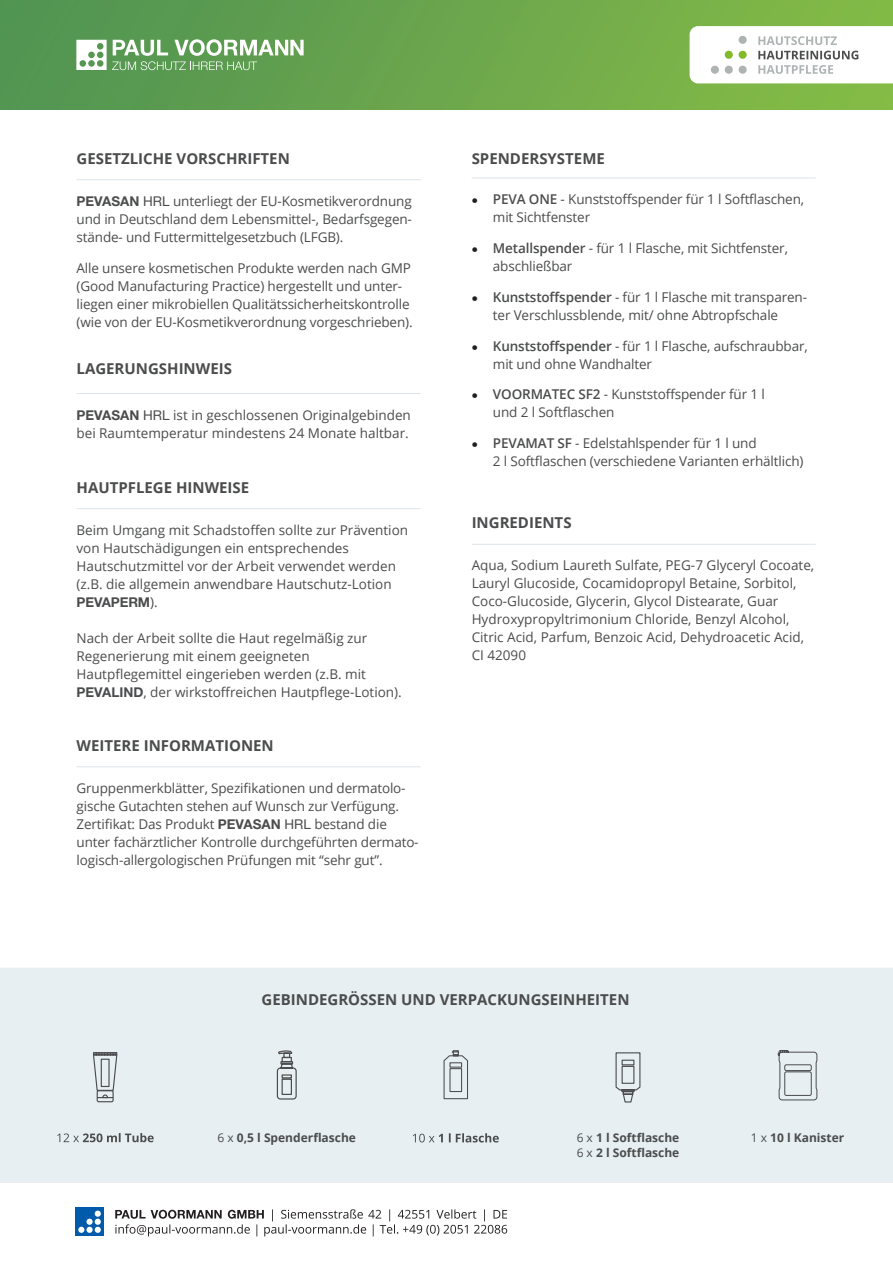
<style>
.page{position:relative;width:893px;height:1263px;background:#fff}
.page>*{position:absolute;margin:0;border:0;box-sizing:border-box;transform-origin:0 0}
.t1{font:700 15px "Open Sans";color:#4b4c4d}
.Listen_mit_Punkt{font:13.5px/18px "Open Sans";letter-spacing:-.01em;color:#4b4c4d}
.t2{font:700 12px "Open Sans";color:#4b4c4d}
.s1{font-family:"Helvetica Neue LT Std";font-weight:700}
.s2{font-family:"Helvetica Neue LT Std"}
.s3{font-family:"Entypo";color:#231f20}
.s4{font-weight:600}
.s5{font-weight:400}
</style>
<div class="page">
<svg style="left:0;top:1182px;width:893px;height:55px"></svg>
<div style="left:0;top:968px;width:893px;height:214px;background:#e7eff3"></div>
<img style="left:0;top:0;width:893px;height:110px">
<hr style="left:77px;top:179px;width:344px;height:1px;background:#dde3e8">
<hr style="left:77px;top:393px;width:344px;height:1px;background:#dde3e8">
<hr style="left:472px;top:178px;width:344px;height:1px;background:#dde3e8">
<hr style="left:77px;top:766px;width:344px;height:1px;background:#dde3e8">
<hr style="left:77px;top:508px;width:344px;height:1px;background:#dde3e8">
<hr style="left:472px;top:544px;width:344px;height:1px;background:#dde3e8">
<div style="left:75px;top:1207px;width:29px;height:29px;background:#015aaa"></div>
<div style="left:86px;top:1227px;width:7px;height:6px;background:#fff;border-radius:50%"></div>
<svg style="left:78px;top:1227px;width:6px;height:6px"></svg>
<svg style="left:95px;top:1219px;width:6px;height:14px"></svg>
<div style="left:86px;top:1219px;width:7px;height:6px;background:#fff;border-radius:50%"></div>
<div style="left:95px;top:1210px;width:6px;height:7px;background:#fff;border-radius:50%"></div>
<svg style="left:115px;top:1209px;width:392px;height:27px"></svg>
<svg style="left:76px;top:39px;width:228px;height:31px"></svg>
<svg style="left:690px;top:26px;width:203px;height:57px"></svg>
<svg style="left:413px;top:1133px;width:86px;height:9px"></svg>
<svg style="left:615px;top:1052px;width:26px;height:51px"></svg>
<svg style="left:443px;top:1049px;width:26px;height:51px"></svg>
<svg style="left:276px;top:1049px;width:21px;height:51px"></svg>
<svg style="left:777px;top:1050px;width:41px;height:51px;background:#ccd3d7"></svg>
<svg style="left:57px;top:1133px;width:97px;height:9px"></svg>
<div style="left:97px;top:1090px;width:17px;height:12px;border:1px solid #4b4c4d;border-radius:2px"></div>
<svg style="left:92px;top:1051px;width:26px;height:48px"></svg>
<p class="t1" style="left:77px;top:148px;width:215px">GESETZLICHE VORSCHRIFTEN</p>
<p class="Listen_mit_Punkt" style="left:77px;top:192px;width:337px;text-align:justify"><span class="s1">PEVASAN</span> <span class="s2">HRL</span> unterliegt der EU-Kosmetikverordnung und in Deutschland dem Lebensmittel-, Bedarfsgegen&shy;stände- und Futtermittelgesetzbuch (LFGB).</p>
<p class="Listen_mit_Punkt" style="left:77px;top:259px;width:338px">Alle unsere kosmetischen Produkte werden nach GMP (Good Manufacturing Practice) hergestellt und unter&shy;liegen einer mikrobiellen Qualitätssicherheitskontrolle (wie von der EU-Kosmetikverordnung vorgeschrieben).</p>
<p class="t1" style="left:77px;top:358px;width:157px">LAGERUNGSHINWEIS</p>
<p class="Listen_mit_Punkt" style="left:77px;top:406px;width:336px"><span class="s1">PEVASAN</span> <span class="s2">HRL</span> ist in geschlossenen Originalgebinden</p>
<p class="Listen_mit_Punkt" style="left:77px;top:424px;width:334px">bei Raumtemperatur mindestens 24 Monate haltbar.</p>
<p class="t1" style="left:77px;top:477px;width:174px">HAUTPFLEGE HINWEISE</p>
<p class="Listen_mit_Punkt" style="left:77px;top:521px;width:333px">Beim Umgang mit Schadstoffen sollte zur Prävention von Hautschädigungen ein entsprechendes Hautschutzmittel vor der Arbeit verwendet werden (z.B. die allgemein anwendbare Hautschutz-Lotion <span class="s1">PEVAPERM</span>).</p>
<p class="Listen_mit_Punkt" style="left:77px;top:629px;width:292px">Nach der Arbeit sollte die Haut regelmäßig zur</p>
<p class="Listen_mit_Punkt" style="left:77px;top:647px;width:235px">Regenerierung mit einem geeigneten</p>
<p class="Listen_mit_Punkt" style="left:77px;top:665px;width:291px">Hautpflegemittel eingerieben werden (z.B. mit</p>
<p class="Listen_mit_Punkt" style="left:77px;top:683px;width:327px"><span class="s1">PEVALIND</span>, der wirkstoffreichen Hautpflege-Lotion).</p>
<p class="t1" style="left:77px;top:734px;width:199px">WEITERE INFORMATIONEN</p>
<p class="Listen_mit_Punkt" style="left:77px;top:778px;width:344px">Gruppenmerkblätter, Spezifikationen und dermatolo&shy;gische Gutachten stehen auf Wunsch zur Verfügung.<br>Zertifikat: Das Produkt <span class="s1">PEVASAN</span> <span class="s2">HRL</span> bestand die unter fachärztlicher Kontrolle durchgeführten dermato&shy;logisch-allergologischen Prüfungen mit “sehr gut”.</p>
<p class="t1" style="left:472px;top:148px;width:135px">SPENDERSYSTEME</p>
<p class="Listen_mit_Punkt" style="left:493px;top:190px;width:313px;text-indent:-21px"><span class="s3">}</span> <span class="s4">PEVA ONE</span> - Kunststoffspender für 1 l Softflaschen, mit Sichtfenster</p>
<p class="Listen_mit_Punkt" style="left:493px;top:239px;width:297px;text-indent:-21px"><span class="s3">}</span> <span class="s4">Metallspender</span> - für 1 l Flasche, mit Sichtfenster, abschließbar</p>
<p class="Listen_mit_Punkt" style="left:472px;top:288px;width:337px;text-align:center"><span class="s3">}</span> <span class="s4">Kunststoffspender</span> - für 1 l Flasche mit transparen&shy;ter Verschlussblende, mit/ ohne Abtropfschale</p>
<p class="Listen_mit_Punkt" style="left:493px;top:336px;width:316px;text-indent:-21px"><span class="s3">}</span> <span class="s4">Kunststoffspender</span> - für 1 l Flasche, aufschraubbar, mit und ohne Wandhalter</p>
<p class="Listen_mit_Punkt" style="left:493px;top:385px;width:273px;text-indent:-21px"><span class="s3">}</span> <span class="s4">VOORMATEC SF2</span> - Kunststoffspender für 1 l und 2 l Softflaschen</p>
<p class="Listen_mit_Punkt" style="left:493px;top:434px;width:312px;text-indent:-21px"><span class="s3">}</span> <span class="s4">PEVAMAT SF</span> - Edelstahlspender für 1 l und<br>2 l Softflaschen (verschiedene Varianten erhältlich)</p>
<p class="t1" style="left:472px;top:512px;width:101px">INGREDIENTS</p>
<p class="Listen_mit_Punkt" style="left:472px;top:556px;width:344px">Aqua, Sodium Laureth Sulfate, PEG-7 Glyceryl Cocoate, Lauryl Glucoside, Cocamidopropyl Betaine, Sorbitol, Coco-Glucoside, Glycerin, Glycol Distearate, Guar Hydroxypropyltrimonium Chloride, Benzyl Alcohol, Citric Acid, Parfum, Benzoic Acid, Dehydroacetic Acid, CI 42090</p>
<p class="t1" style="left:262px;top:989px;width:369px">GEBINDEGRÖSSEN UND VERPACKUNGSEINHEITEN</p>
<p class="t2" style="left:577px;top:1129px;width:104px"><span class="s5">6 x</span> 1 l Softflasche</p>
<p class="t2" style="left:577px;top:1144px;width:104px"><span class="s5">6 x</span> 2 l Softflasche</p>
<p class="t2" style="left:218px;top:1129px;width:140px"><span class="s5">6 x</span> 0,5 l Spenderflasche</p>
<p class="t2" style="left:751px;top:1129px;width:95px"><span class="s5">1 x</span> 10 l Kanister</p>
</div>
